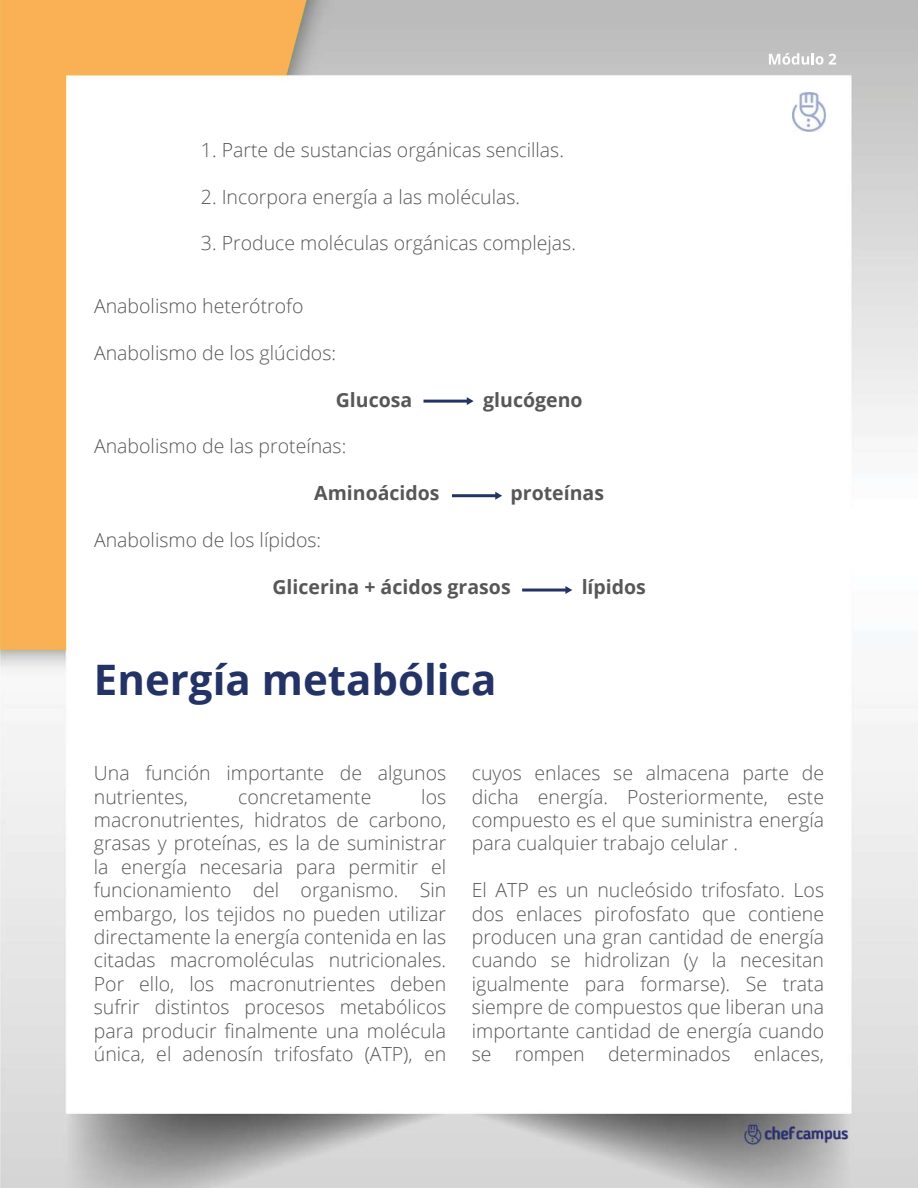
<style>
.page{position:relative;width:918px;height:1188px;background:#fff}
.page>*{position:absolute;margin:0;border:0;box-sizing:border-box;transform-origin:0 0}
.t1{font:700 42px "Open Sans";color:#243366}
.t2{font:300 19.5px/23.4px "Open Sans";color:#575757;text-align:justify}
.t3{font:700 19.5px "Open Sans";color:#575757}
</style>
<div class="page">
<img style="left:0;top:0;width:918px;height:1188px">
<svg style="left:769px;top:53px;width:67px;height:12px"></svg>
<img style="left:792px;top:92px;width:34px;height:40px">
<svg style="left:0;top:0;width:306px;height:650px"></svg>
<hr style="left:423px;top:400px;width:45px;height:3px;background:#243366">
<svg style="left:467px;top:397px;width:7px;height:8px"></svg>
<hr style="left:452px;top:494px;width:44px;height:3px;background:#243366">
<svg style="left:495px;top:492px;width:7px;height:8px"></svg>
<hr style="left:522px;top:589px;width:44px;height:3px;background:#243366">
<svg style="left:565px;top:586px;width:7px;height:8px"></svg>
<p class="t2" style="left:201px;top:137px;width:365px">1. Parte de sustancias orgánicas sencillas.</p>
<p class="t2" style="left:201px;top:184px;width:321px">2. Incorpora energía a las moléculas.</p>
<p class="t2" style="left:201px;top:231px;width:377px">3. Produce moléculas orgánicas complejas.</p>
<p class="t2" style="left:94px;top:294px;width:211px">Anabolismo heterótrofo</p>
<p class="t2" style="left:94px;top:340px;width:244px">Anabolismo de los glúcidos:</p>
<p class="t3" style="left:336px;top:386px;width:78px">Glucosa</p>
<p class="t3" style="left:483px;top:386px;width:101px">glucógeno</p>
<p class="t2" style="left:94px;top:434px;width:254px">Anabolismo de las proteínas:</p>
<p class="t3" style="left:314px;top:479px;width:127px">Aminoácidos</p>
<p class="t3" style="left:511px;top:479px;width:95px">proteínas</p>
<p class="t2" style="left:94px;top:528px;width:229px">Anabolismo de los lípidos:</p>
<p class="t3" style="left:272px;top:573px;width:240px">Glicerina + ácidos grasos</p>
<p class="t3" style="left:582px;top:573px;width:66px">lípidos</p>
<h1 class="t1" style="left:94px;top:650px;width:404px">Energía metabólica</h1>
<p class="t2" style="left:94px;top:761px;width:354px">Una función importante de algunos nutrientes,</p>
<p class="t2" style="left:94px;top:784px;width:354px;text-indent:327px">los macronutrientes, hidratos de carbono, grasas y proteínas, es la de suministrar la energía necesaria para permitir el funcionamiento del organismo. Sin embargo, los tejidos no pueden utilizar directamente la energía contenida en las citadas macromoléculas nutricionales.<br>Por ello, los macronutrientes deben sufrir distintos procesos metabólicos para producir finalmente una molécula única, el adenosín trifosfato (ATP), en</p>
<p class="t2" style="left:238px;top:784px;width:135px">concretamente</p>
<p class="t2" style="left:472px;top:761px;width:354px">cuyos enlaces se almacena parte de dicha energía. Posteriormente, este compuesto es el que suministra energía para cualquier trabajo celular .</p>
<p class="t2" style="left:472px;top:878px;width:354px">El ATP es un nucleósido trifosfato. Los dos enlaces pirofosfato que contiene producen una gran cantidad de energía cuando se hidrolizan (y la necesitan igualmente para formarse). Se trata siempre de compuestos que liberan una importante cantidad de energía cuando se rompen determinados enlaces,</p>
</div>
